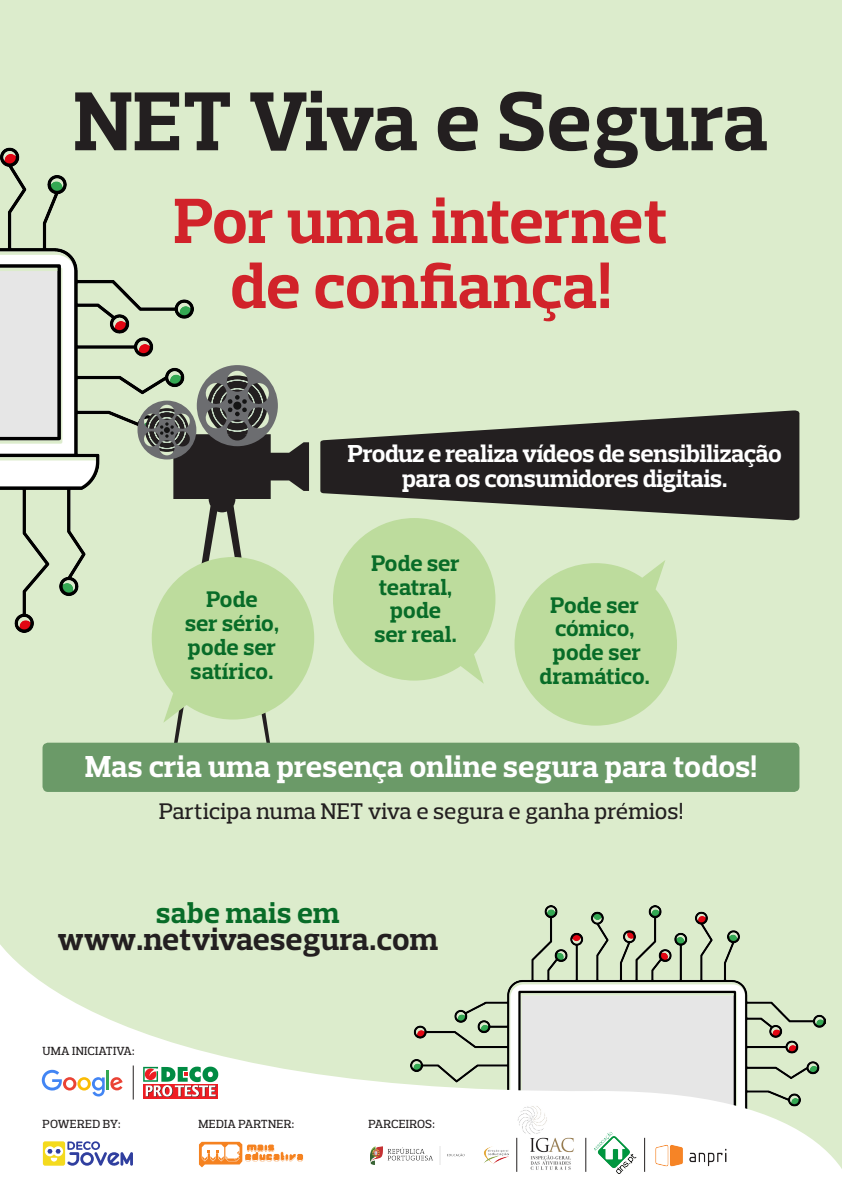
<style>
.page{position:relative;width:842px;height:1191px;background:#dceccc}
.page>*{position:absolute;margin:0;border:0;box-sizing:border-box;transform-origin:0 0}
.t1{font:700 85px "Prelo Slab";color:#231f20}
.t2{font:700 65px/65px "Prelo Slab";color:#d1232a;text-align:center}
.t3{font:700 32px "Prelo Slab";color:#231f20}
.t4{font:700 30.9px "Prelo Slab";color:#fff}
.t5{font:700 29.8px "Prelo Slab";letter-spacing:.01em;color:#086c28}
.t6{font:700 25px/25px "Prelo Slab";letter-spacing:-.015em;color:#fff;text-align:center}
.t7{font:700 23px/23.8px "Prelo Slab";color:#086c28;text-align:center}
.t8{font:500 23px "Prelo Slab";color:#231f20}
.t9{font:500 12px "Prelo Slab";letter-spacing:.025em;color:#231f20}
</style>
<div class="page">
<img style="left:0;top:147px;width:194px;height:485px">
<img style="left:544px;top:905px;width:164px;height:16px">
<svg style="left:173px;top:442px;width:136px;height:300px"></svg>
<svg style="left:137px;top:365px;width:141px;height:94px"></svg>
<svg style="left:152px;top:557px;width:162px;height:165px"></svg>
<svg style="left:514px;top:560px;width:163px;height:165px"></svg>
<svg style="left:333px;top:520px;width:162px;height:164px"></svg>
<svg style="left:320px;top:410px;width:480px;height:110px;fill:#231f20"></svg>
<div style="left:43px;top:742px;width:756px;height:50px;background:#6b9a68;border-radius:5px"></div>
<svg style="left:0;top:921px;width:842px;height:270px"></svg>
<div style="left:43px;top:1141px;width:22px;height:24px;background:#f4da1e;border-radius:2px"></div>
<svg style="left:45px;top:1141px;width:88px;height:25px"></svg>
<svg style="left:199px;top:1141px;width:104px;height:26px"></svg>
<svg style="left:42px;top:1069px;width:81px;height:27px"></svg>
<svg style="left:143px;top:1096px;width:75px;height:2px"></svg>
<svg style="left:143px;top:1066px;width:75px;height:30px"></svg>
<hr style="left:133px;top:1065px;width:1px;height:34px;background:#231f20">
<img style="left:508px;top:1106px;width:74px;height:64px">
<img style="left:370px;top:1146px;width:139px;height:18px">
<img style="left:592px;top:1130px;width:45px;height:45px">
<img style="left:655px;top:1144px;width:76px;height:24px">
<hr style="left:516px;top:1137px;width:1px;height:34px;background:#231f20">
<hr style="left:585px;top:1137px;width:1px;height:34px;background:#231f20">
<hr style="left:644px;top:1137px;width:1px;height:34px;background:#231f20">
<h1 class="t1" style="left:74px;top:69px;width:696px">NET Viva e Segura</h1>
<h2 class="t2" style="left:174px;top:188px;width:496px">Por uma internet de confiança!</h2>
<p class="t6" style="left:348px;top:441px;width:435px">Produz e realiza vídeos de sensibilização para os consumidores digitais.</p>
<p class="t7" style="left:371px;top:551px;width:90px">Pode ser teatral, pode ser real.</p>
<p class="t7" style="left:185px;top:587px;width:95px">Pode<br>ser sério, pode ser satírico.</p>
<p class="t7" style="left:540px;top:593px;width:112px">Pode ser cómico, pode ser dramático.</p>
<h3 class="t4" style="left:85px;top:747px;width:673px">Mas cria uma presença online segura para todos!</h3>
<p class="t8" style="left:159px;top:797px;width:526px">Participa numa NET viva e segura e ganha prémios!</p>
<p class="t5" style="left:156px;top:894px;width:185px">sabe mais em</p>
<h3 class="t3" style="left:58px;top:919px;width:382px">www.netvivaesegura.com</h3>
<p class="t9" style="left:42px;top:1044px;width:94px">UMA INICIATIVA:</p>
<p class="t9" style="left:43px;top:1116px;width:80px">POWERED BY:</p>
<p class="t9" style="left:199px;top:1116px;width:97px">MEDIA PARTNER:</p>
<p class="t9" style="left:369px;top:1116px;width:68px">PARCEIROS:</p>
</div>
